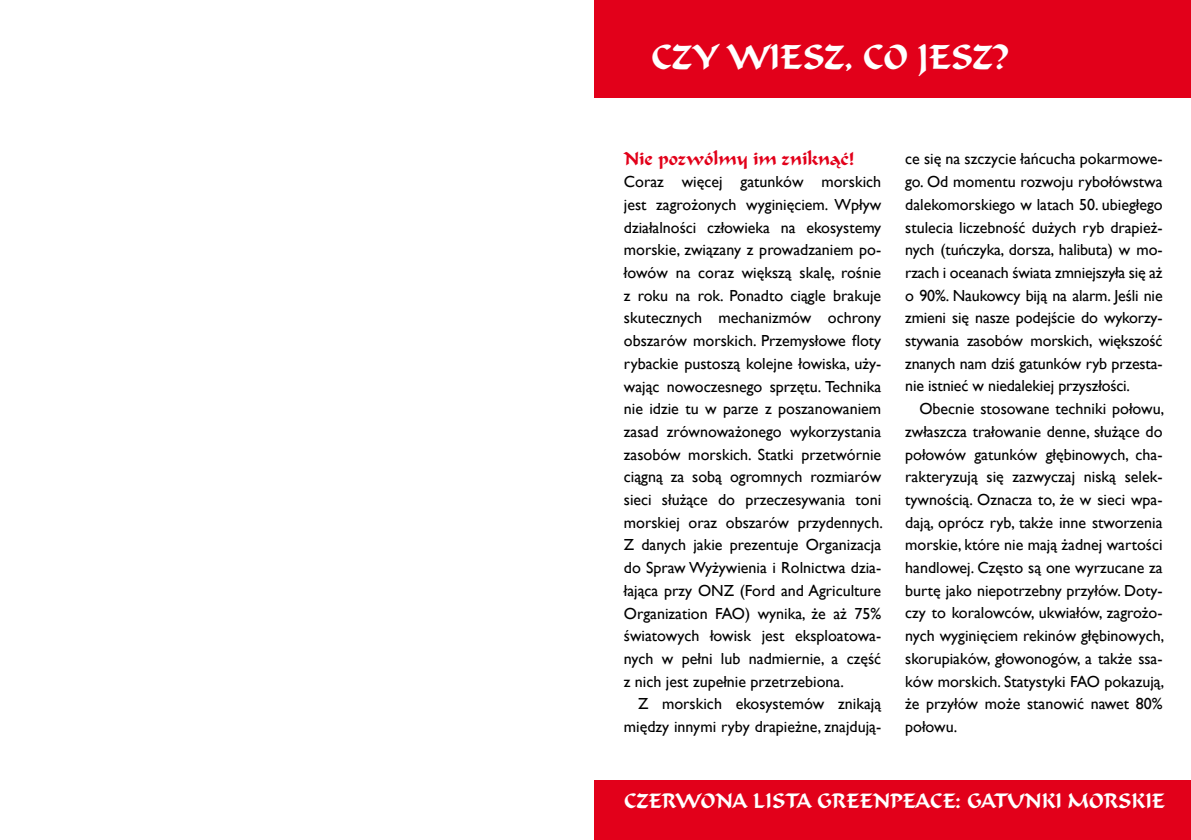
<style>
.page{position:relative;width:1191px;height:840px;background:#fff}
.page>*{position:absolute;margin:0;border:0;box-sizing:border-box;transform-origin:0 0}
.t1{font:30px "Formal Scrpt 421 PL";color:#fff}
.t2{font:18px "Formal Scrpt 421 PL";color:#fff}
.t3{font:16px/22.6px "Gill Sans";color:#000;text-align:justify}
.t4{font:16px "Formal Scrpt 421 PL";color:#e2001a}
</style>
<div class="page">
<div style="left:594px;top:780px;width:597px;height:59px;background:#e2001a"></div>
<div style="left:594px;top:0;width:597px;height:98px;background:#e2001a"></div>
<h1 class="t1" style="left:651px;top:38px;width:359px">CZY WIESZ, CO JESZ?</h1>
<p class="t4" style="left:624px;top:148px;width:232px">NIE POZWÓLMY IM ZNIKNĄĆ!</p>
<p class="t3" style="left:624px;top:171px;width:260px">Coraz więcej gatunków morskich jest zagrożonych wyginięciem. Wpływ działalności człowieka na ekosystemy morskie, związany z prowadzaniem po&shy;łowów na coraz większą skalę, rośnie z roku na rok. Ponadto ciągle brakuje skutecznych mechanizmów ochrony obszarów morskich. Przemysłowe floty rybackie pustoszą kolejne łowiska, uży&shy;wając nowoczesnego sprzętu. Technika nie idzie tu w parze z poszanowaniem zasad zrównoważonego wykorzystania zasobów morskich. Statki przetwórnie ciągną za sobą ogromnych rozmiarów sieci służące do przeczesywania toni morskiej oraz obszarów przydennych.<br>Z danych jakie prezentuje Organizacja do Spraw Wyżywienia i Rolnictwa dzia&shy;łająca przy ONZ (Ford and Agriculture Organization FAO) wynika, że aż 75% światowych łowisk jest eksploatowa&shy;nych w pełni lub nadmiernie, a część z nich jest zupełnie przetrzebiona.</p>
<p class="t3" style="left:624px;top:692px;width:259px;text-align:right">Z morskich ekosystemów znikają między innymi ryby drapieżne, znajdują-</p>
<p class="t3" style="left:905px;top:148px;width:259px">ce się na szczycie łańcucha pokarmowe&shy;go. Od momentu rozwoju rybołówstwa dalekomorskiego w latach 50. ubiegłego stulecia liczebność dużych ryb drapież&shy;nych (tuńczyka, dorsza, halibuta) w mo&shy;rzach i oceanach świata zmniejszyła się aż o 90%. Naukowcy biją na alarm. Jeśli nie zmieni się nasze podejście do wykorzy&shy;stywania zasobów morskich, większość znanych nam dziś gatunków ryb przesta&shy;nie istnieć w niedalekiej przyszłości.</p>
<p class="t3" style="left:905px;top:397px;width:260px;text-indent:14px">Obecnie stosowane techniki połowu, zwłaszcza trałowanie denne, służące do połowów gatunków głębinowych, cha&shy;rakteryzują się zazwyczaj niską selek&shy;tywnością. Oznacza to, że w sieci wpa&shy;dają, oprócz ryb, także inne stworzenia morskie, które nie mają żadnej wartości handlowej. Często są one wyrzucane za burtę jako niepotrzebny przyłów. Doty&shy;czy to koralowców, ukwiałów, zagrożo&shy;nych wyginięciem rekinów głębinowych, skorupiaków, głowonogów, a także ssa&shy;ków morskich. Statystyki FAO pokazują, że przyłów może stanowić nawet 80% połowu.</p>
<p class="t2" style="left:624px;top:788px;width:542px">CZERWONA LISTA GREENPEACE: GATUNKI MORSKIE</p>
</div>
